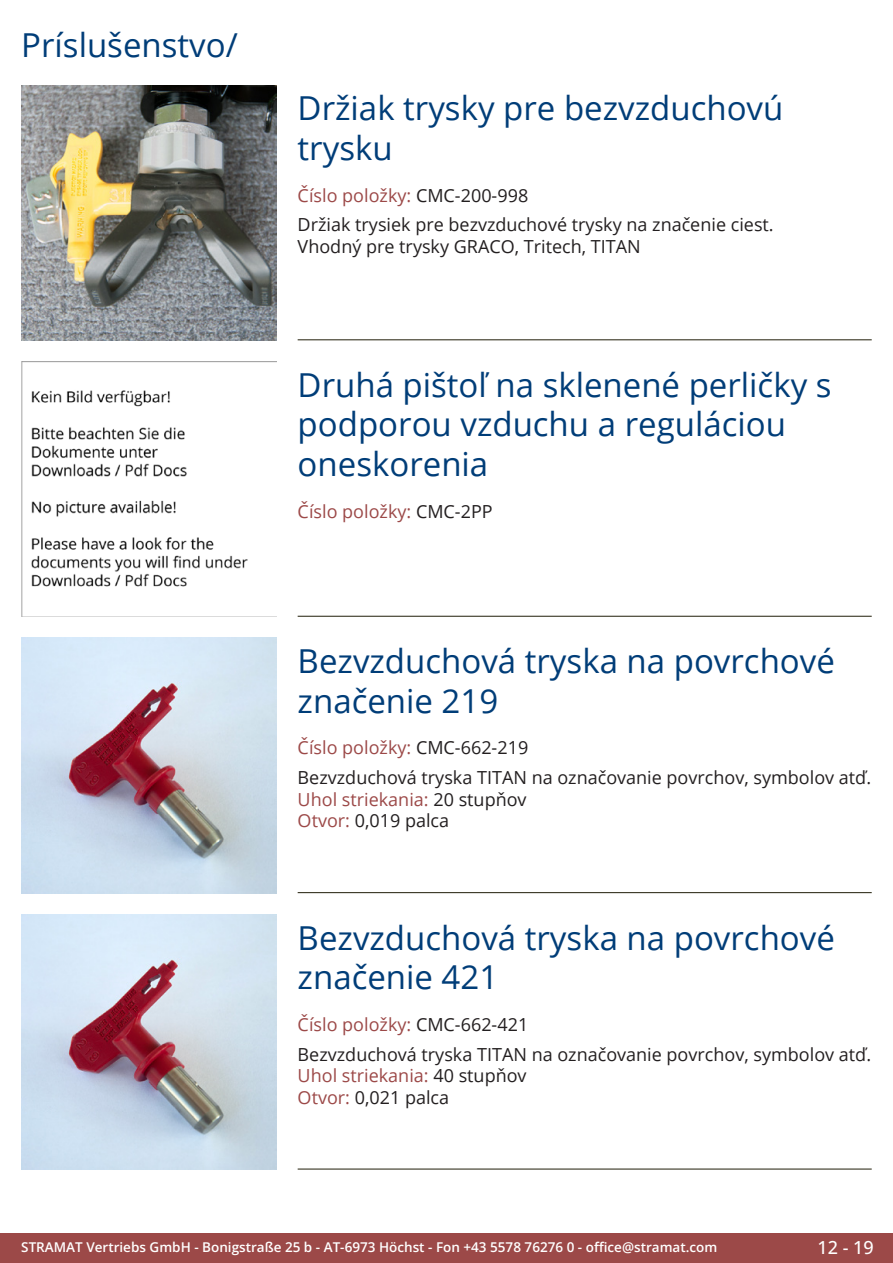
<style>
.page{position:relative;width:893px;height:1263px;background:#fff}
.page>*{position:absolute;margin:0;border:0;box-sizing:border-box;transform-origin:0 0}
.Produkttitel{font:33px/39.6px "Open Sans";color:#003d78}
.RastTitel{font:33px "Open Sans";color:#003d78}
.Beschreibung_Text{font:18px/21.6px "Open Sans";color:#231f20}
.TechDaten_Überschrif{font:18px "Open Sans";color:#9c4948}
.t1{font:500 18px "Open Sans";color:#fff}
.t2{font:600 13.5px "Open Sans";color:#fff}
.s1{color:#231f20}
.s2{color:#9c4948}
</style>
<div class="page">
<div style="left:0;top:1233px;width:893px;height:30px;background:#9c4948"></div>
<hr style="left:298px;top:340px;width:574px;height:1px;background:#201d08">
<hr style="left:298px;top:616px;width:574px;height:1px;background:#201d08">
<hr style="left:298px;top:892px;width:574px;height:1px;background:#201d08">
<hr style="left:298px;top:1169px;width:574px;height:1px;background:#201d08">
<img style="left:21px;top:85px;width:255px;height:255px">
<img style="left:21px;top:361px;width:255px;height:256px">
<img style="left:21px;top:638px;width:255px;height:255px">
<img style="left:21px;top:914px;width:255px;height:255px">
<p class="RastTitel" style="left:21px;top:22px;width:218px">Príslušenstvo/</p>
<p class="Produkttitel" style="left:298px;top:88px;width:487px">Držiak trysky pre bezvzduchovú trysku</p>
<p class="TechDaten_Überschrif" style="left:298px;top:183px;width:232px">Číslo položky: <span class="s1">CMC-200-998</span></p>
<p class="Beschreibung_Text" style="left:298px;top:214px;width:478px">Držiak trysiek pre bezvzduchové trysky na značenie ciest.<br>Vhodný pre trysky GRACO, Tritech, TITAN</p>
<p class="Produkttitel" style="left:298px;top:364px;width:535px">Druhá pištoľ na sklenené perličky s podporou vzduchu a reguláciou oneskorenia</p>
<p class="TechDaten_Überschrif" style="left:298px;top:499px;width:197px">Číslo položky: <span class="s1">CMC-2PP</span></p>
<p class="Produkttitel" style="left:298px;top:640px;width:539px">Bezvzduchová tryska na povrchové značenie 219</p>
<p class="TechDaten_Überschrif" style="left:298px;top:735px;width:232px">Číslo položky: <span class="s1">CMC-662-219</span></p>
<p class="Beschreibung_Text" style="left:298px;top:766px;width:575px">Bezvzduchová tryska TITAN na označovanie povrchov, symbolov atď.<br><span class="s2">Uhol striekania:</span> 20 stupňov<br><span class="s2">Otvor:</span> 0,019 palca</p>
<p class="Produkttitel" style="left:298px;top:917px;width:539px">Bezvzduchová tryska na povrchové značenie 421</p>
<p class="TechDaten_Überschrif" style="left:298px;top:1012px;width:232px">Číslo položky: <span class="s1">CMC-662-421</span></p>
<p class="Beschreibung_Text" style="left:298px;top:1043px;width:575px">Bezvzduchová tryska TITAN na označovanie povrchov, symbolov atď.<br><span class="s2">Uhol striekania:</span> 40 stupňov<br><span class="s2">Otvor:</span> 0,021 palca</p>
<p class="t2" style="left:21px;top:1238px;width:698px">STRAMAT Vertriebs GmbH - Bonigstraße 25 b - AT-6973 Höchst - Fon +43 5578 76276 0 - office@stramat.com</p>
<p class="t1" style="left:817px;top:1234px;width:58px">12 - 19</p>
</div>
